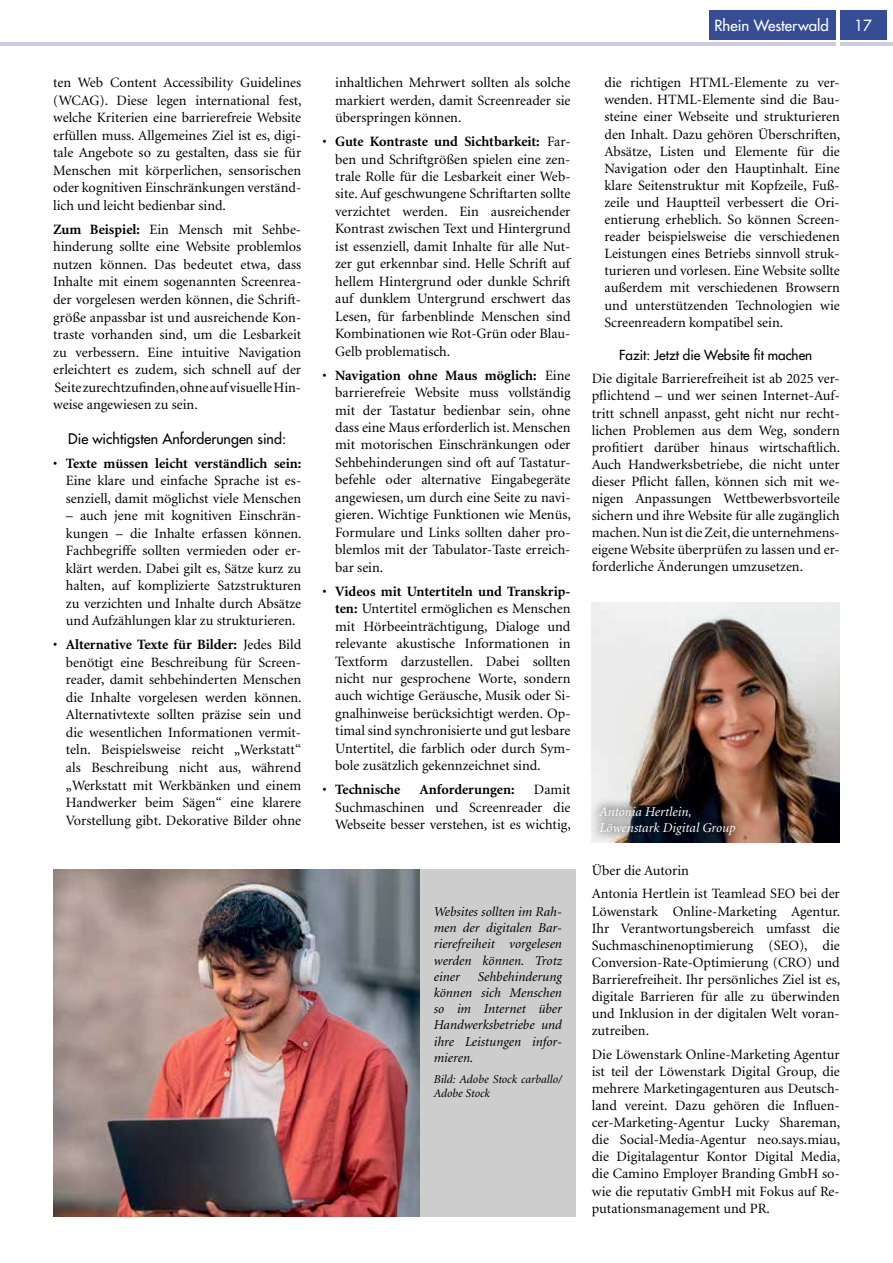
<style>
.page{position:relative;width:893px;height:1263px;background:#fff}
.page>*{position:absolute;margin:0;border:0;box-sizing:border-box;transform-origin:0 0}
.t1{font:15px "Futura LT";color:#fff}
.t2{font:14.25px/17.1px "Minion LT";color:#000;text-align:justify}
.t3{font:14.25px "Futura LT";color:#000}
.t4{font:700 14.25px "Minion LT";color:#000}
.t5{font:italic 13.5px/16.2px "Minion LT";color:#000;text-align:justify}
.t6{font:italic 13.5px/16.2px "Minion LT";color:#fff}
.t7{font:13.5px "Futura LT";color:#000}
.t8{font:italic 12px/14.4px "Minion LT";color:#000}
.s1{font-weight:700}
.s2{font-weight:400}
</style>
<div class="page">
<hr style="left:0;top:43px;width:893px;height:3px;background:#cccae6">
<div style="left:709px;top:10px;width:178px;height:30px;background:#364d95"></div>
<hr style="left:836px;top:0;width:4px;height:46px;background:#fff">
<div style="left:53px;top:869px;width:522px;height:347px;background:#cecdcd"></div>
<img style="left:592px;top:602px;width:248px;height:241px">
<img style="left:53px;top:869px;width:367px;height:347px">
<div style="left:588px;top:795px;width:158px;height:51px;background:#000;opacity:.5"></div>
<p class="t2" style="left:53px;top:74px;width:250px;line-height:17.5px">ten Web Content Accessibility Guidelines (WCAG). Diese legen international fest, welche Kriterien eine barrierefreie Website erfüllen muss. Allgemeines Ziel ist es, digi&shy;tale Angebote so zu gestalten, dass sie für Menschen mit körperlichen, sensorischen oder kognitiven Einschränkungen verständ&shy;lich und leicht bedienbar sind.</p>
<p class="t2" style="left:53px;top:221px;width:250px;line-height:17.5px"><span class="s1">Zum Beispiel:</span> Ein Mensch mit Sehbe&shy;hinderung sollte eine Website problemlos nutzen können. Das bedeutet etwa, dass Inhalte mit einem sogenannten Screenrea&shy;der vorgelesen werden können, die Schrift&shy;größe anpassbar ist und ausreichende Kon&shy;traste vorhanden sind, um die Lesbarkeit zu verbessern. Eine intuitive Navigation erleichtert es zudem, sich schnell auf der Seite zurechtzufinden, ohne auf visuelle Hin&shy;weise angewiesen zu sein.</p>
<p class="t3" style="left:68px;top:429px;width:219px">Die wichtigsten Anforderungen sind:</p>
<p class="t2" style="left:66px;top:455px;width:237px;line-height:17.5px;text-indent:-13px">• <span class="s1">Texte müssen leicht verständlich sein:<br></span>Eine klare und einfache Sprache ist es&shy;senziell, damit möglichst viele Menschen</p>
<p class="t2" style="left:66px;top:507px;width:237px;line-height:17.5px">– auch jene mit kognitiven Einschrän&shy;kungen – die Inhalte erfassen können.<br>Fachbegriffe sollten vermieden oder er&shy;klärt werden. Dabei gilt es, Sätze kurz zu halten, auf komplizierte Satzstrukturen zu verzichten und Inhalte durch Absätze und Aufzählungen klar zu strukturieren.</p>
<p class="t2" style="left:66px;top:636px;width:237px;line-height:17.5px;text-indent:-13px">• <span class="s1">Alternative Texte für Bilder:</span> Jedes Bild benötigt eine Beschreibung für Screen&shy;reader, damit sehbehinderten Menschen die Inhalte vorgelesen werden können.<br>Alternativtexte sollten präzise sein und die wesentlichen Informationen vermit&shy;teln. Beispielsweise reicht „Werkstatt“ als Beschreibung nicht aus, während „Werkstatt mit Werkbänken und einem Handwerker beim Sägen“ eine klarere Vorstellung gibt. Dekorative Bilder ohne</p>
<p class="t2" style="left:335px;top:74px;width:237px">inhaltlichen Mehrwert sollten als solche markiert werden, damit Screenreader sie überspringen können.</p>
<p class="t2" style="left:335px;top:133px;width:237px;text-indent:-13px">• <span class="s1">Gute Kontraste und Sichtbarkeit:</span> Far&shy;ben und Schriftgrößen spielen eine zen&shy;trale Rolle für die Lesbarkeit einer Web&shy;site. Auf geschwungene Schriftarten sollte verzichtet werden. Ein ausreichender Kontrast zwischen Text und Hintergrund ist essenziell, damit Inhalte für alle Nut&shy;zer gut erkennbar sind. Helle Schrift auf hellem Hintergrund oder dunkle Schrift auf dunklem Untergrund erschwert das Lesen, für farbenblinde Menschen sind Kombinationen wie Rot-Grün oder Blau-Gelb problematisch.</p>
<p class="t2" style="left:335px;top:367px;width:237px;text-indent:-13px">• <span class="s1">Navigation ohne Maus möglich:</span> Eine barrierefreie Website muss vollständig mit der Tastatur bedienbar sein, ohne dass eine Maus erforderlich ist. Menschen mit motorischen Einschränkungen oder Sehbehinderungen sind oft auf Tastatur&shy;befehle oder alternative Eingabegeräte angewiesen, um durch eine Seite zu navi&shy;gieren. Wichtige Funktionen wie Menüs, Formulare und Links sollten daher pro&shy;blemlos mit der Tabulator-Taste erreich&shy;bar sein.</p>
<p class="t2" style="left:335px;top:583px;width:237px;text-indent:-13px">• <span class="s1">Videos mit Untertiteln und Transkrip&shy;ten:</span> Untertitel ermöglichen es Menschen mit Hörbeeinträchtigung, Dialoge und relevante akustische Informationen in Textform darzustellen. Dabei sollten nicht nur gesprochene Worte, sondern auch wichtige Geräusche, Musik oder Si&shy;gnalhinweise berücksichtigt werden. Op&shy;timal sind synchronisierte und gut lesbare Untertitel, die farblich oder durch Sym&shy;bole zusätzlich gekennzeichnet sind.</p>
<p class="t4" style="left:322px;top:782px;width:79px"><span class="s2">•</span> Technische</p>
<p class="t4" style="left:420px;top:782px;width:96px">Anforderungen:</p>
<p class="t2" style="left:335px;top:781px;width:237px;text-indent:199px">Damit Suchmaschinen und Screenreader die Webseite besser verstehen, ist es wichtig,</p>
<p class="t5" style="left:434px;top:904px;width:130px">Websites sollten im Rah&shy;men der digitalen Bar&shy;rierefreiheit vorgelesen werden können. Trotz einer</p>
<p class="t5" style="left:434px;top:969px;width:130px;text-indent:44px">Sehbehinderung können sich Menschen so im Internet über Handwerksbetriebe und ihre Leistungen infor&shy;mieren.</p>
<p class="t8" style="left:434px;top:1072px;width:130px">Bild: Adobe Stock carballo/<br>Adobe Stock</p>
<p class="t1" style="left:714px;top:15px;width:116px">Rhein Westerwald</p>
<p class="t1" style="left:854px;top:15px;width:19px">17</p>
<p class="t2" style="left:604px;top:75px;width:237px">die richtigen HTML-Elemente zu ver&shy;wenden. HTML-Elemente sind die Bau&shy;steine einer Webseite und strukturieren den Inhalt. Dazu gehören Überschriften, Absätze, Listen und Elemente für die Navigation oder den Hauptinhalt. Eine klare Seitenstruktur mit Kopfzeile, Fuß&shy;zeile und Hauptteil verbessert die Ori&shy;entierung erheblich. So können Screen&shy;reader beispielsweise die verschiedenen Leistungen eines Betriebs sinnvoll struk&shy;turieren und vorlesen. Eine Website sollte außerdem mit verschiedenen Browsern und unterstützenden Technologien wie Screenreadern kompatibel sein.</p>
<p class="t7" style="left:619px;top:346px;width:195px">Fazit: Jetzt die Website fit machen</p>
<p class="t2" style="left:592px;top:371px;width:250px">Die digitale Barrierefreiheit ist ab 2025 ver&shy;pflichtend – und wer seinen Internet-Auf&shy;tritt schnell anpasst, geht nicht nur recht&shy;lichen Problemen aus dem Weg, sondern profitiert darüber hinaus wirtschaftlich.<br>Auch Handwerksbetriebe, die nicht unter dieser Pflicht fallen, können sich mit we&shy;nigen Anpassungen Wettbewerbsvorteile sichern und ihre Website für alle zugänglich machen. Nun ist die Zeit, die unternehmens&shy;eigene Website überprüfen zu lassen und er&shy;forderliche Änderungen umzusetzen.</p>
<p class="t6" style="left:600px;top:804px;width:138px">Antonia Hertlein,<br>Löwenstark Digital Group</p>
<p class="t2" style="left:592px;top:859px;width:250px;line-height:23.5px">Über die Autorin<br>Antonia Hertlein ist Teamlead SEO bei der</p>
<p class="t2" style="left:592px;top:903px;width:250px">Löwenstark Online-Marketing Agentur.<br>Ihr Verantwortungsbereich umfasst die Suchmaschinenoptimierung (SEO), die Conversion-Rate-Optimierung (CRO) und Barrierefreiheit. Ihr persönliches Ziel ist es, digitale Barrieren für alle zu überwinden und Inklusion in der digitalen Welt voran&shy;zutreiben.</p>
<p class="t2" style="left:592px;top:1046px;width:250px">Die Löwenstark Online-Marketing Agentur ist teil der Löwenstark Digital Group, die mehrere Marketingagenturen aus Deutsch&shy;land vereint. Dazu gehören die Influen&shy;cer-Marketing-Agentur Lucky Shareman, die Social-Media-Agentur neo.says.miau, die Digitalagentur Kontor Digital Media, die Camino Employer Branding GmbH so&shy;wie die reputativ GmbH mit Fokus auf Re&shy;putationsmanagement und PR.</p>
</div>
